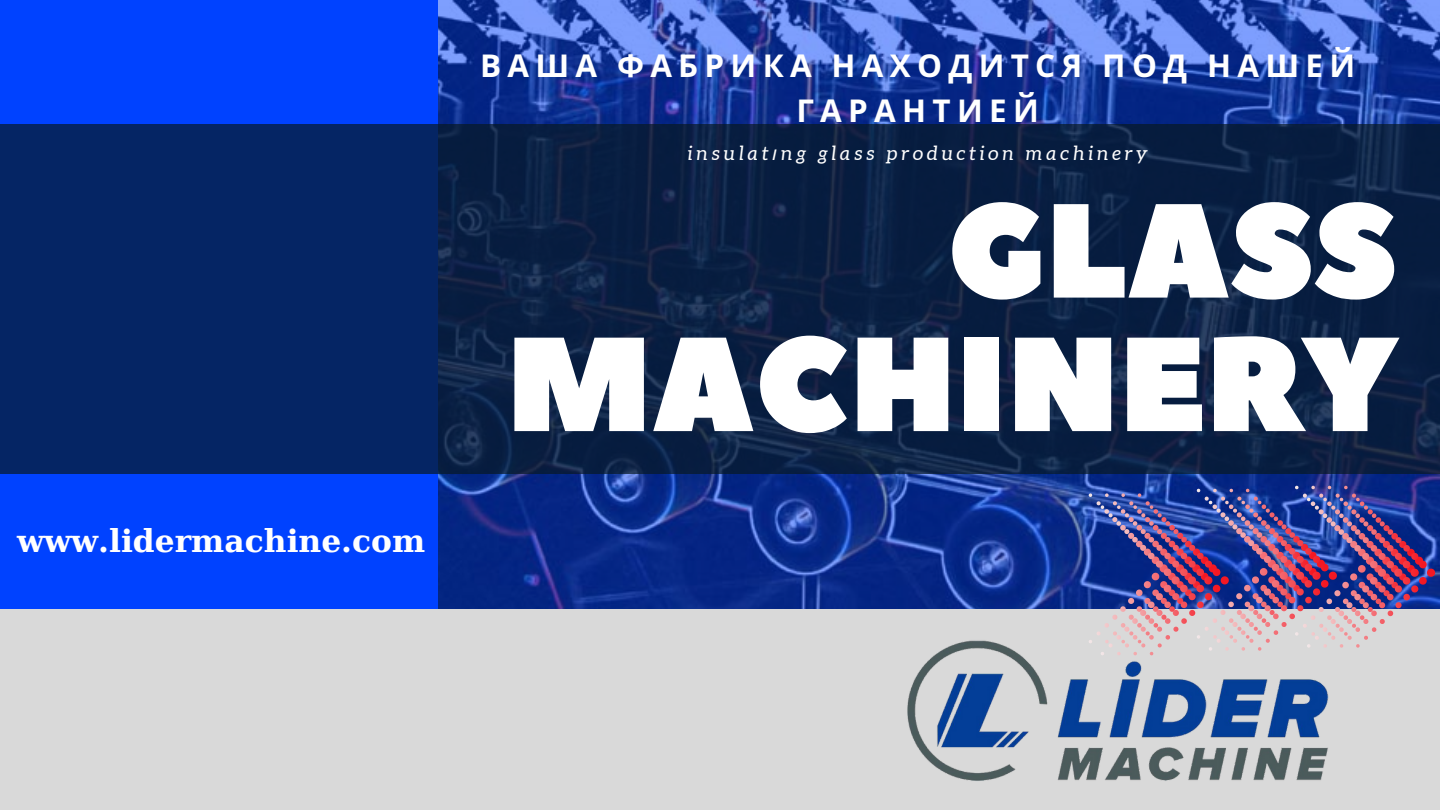
<style>
.page{position:relative;width:1440px;height:810px;background:#0042ff}
.page>*{position:absolute;margin:0;border:0;box-sizing:border-box;transform-origin:0 0}
.t1{font:133.5px/133.5px "Peace Sans";color:#fff;text-align:right}
.t2{font:700 31.4px/44.8px "Noto Sans";letter-spacing:.2em;color:#fff;text-align:center}
.t3{font:700 31.3px "DejaVu Serif";color:#fff}
.t4{font:italic 19.6px "Aleo";letter-spacing:.2em;color:#fff}
.s1{font-family:"Noto Sans"}
</style>
<div class="page">
<img style="left:438px;top:0;width:1002px;height:609px">
<svg style="left:0;top:124px;width:1440px;height:350px;background:#09214d"></svg>
<div style="left:0;top:610px;width:1440px;height:200px;background:#d9d9d9"></div>
<img style="left:1089px;top:486px;width:346px;height:162px">
<img style="left:907px;top:636px;width:430px;height:145px">
<p class="t3" style="left:17px;top:523px;width:410px">www.lidermachine.com</p>
<h1 class="t2" style="left:480px;top:43px;width:877px">ВАША ФАБРИКА НАХОДИТСЯ ПОД НАШЕЙ<br>ГАРАНТИЕЙ</h1>
<p class="t4" style="left:688px;top:142px;width:461px">insulat<span class="s1">ı</span>ng glass production machinery</p>
<p class="t1" style="left:506px;top:189px;width:892px">GLASS<br>MACHINERY</p>
</div>
